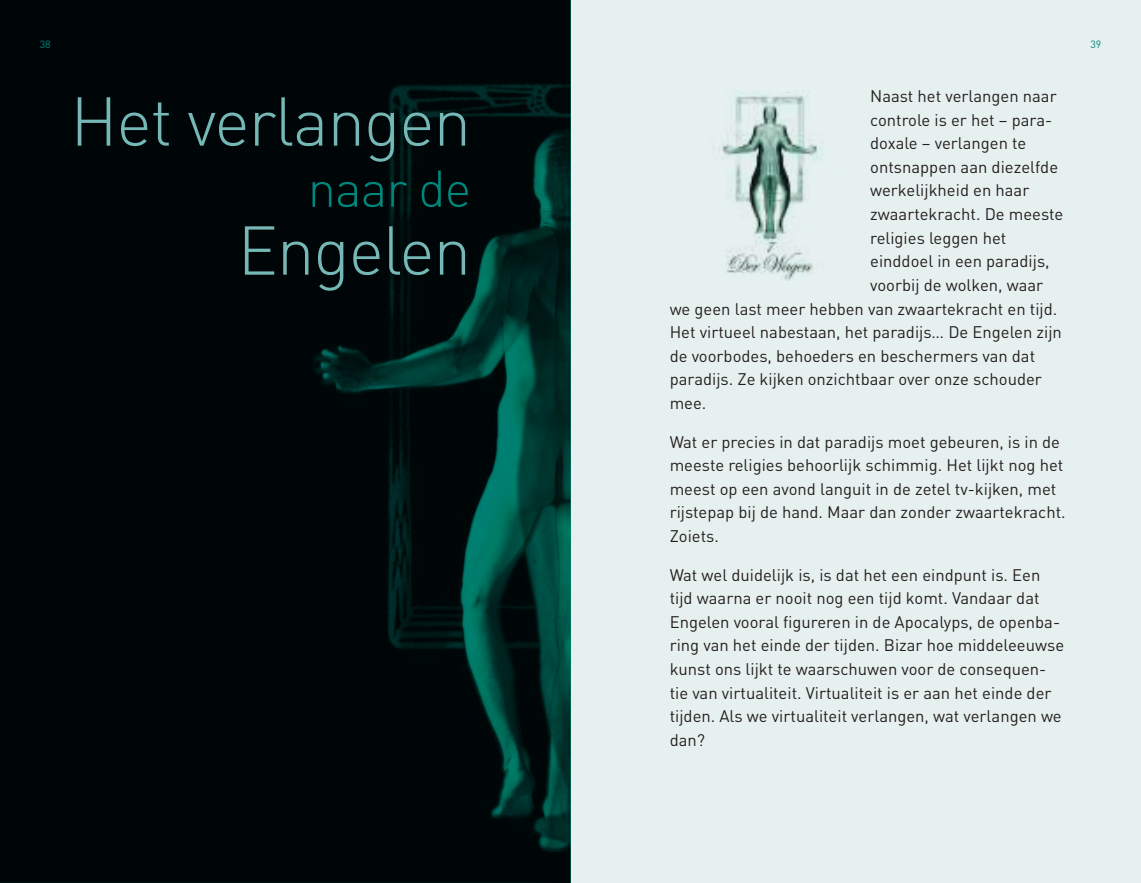
<style>
.page{position:relative;width:1141px;height:883px;background:#e6f1ef}
.page>*{position:absolute;margin:0;border:0;box-sizing:border-box;transform-origin:0 0}
.t1{font:300 67.9px "DIN Pro";letter-spacing:-.02em;color:#76b8b5}
.t2{font:300 50.93px "DIN Pro";letter-spacing:-.02em;color:#00867a}
.t3{font:16.62px/23.6px "DIN Pro";color:#241f1f}
.t4{font:10.5px "DIN Pro";color:#00867a}
</style>
<div class="page">
<img style="left:0;top:0;width:570px;height:883px">
<img style="left:722px;top:91px;width:101px;height:189px">
<p class="t4" style="left:40px;top:37px;width:12px">38</p>
<p class="t4" style="left:1090px;top:37px;width:12px">39</p>
<h1 class="t1" style="left:70px;top:75px;width:403px">Het verlangen</h1>
<h2 class="t2" style="left:308px;top:154px;width:165px">naar de</h2>
<h1 class="t1" style="left:237px;top:204px;width:235px">Engelen</h1>
<p class="t3" style="left:870px;top:83px;width:188px">Naast het verlangen naar</p>
<p class="t3" style="left:870px;top:107px;width:183px">controle is er het – para-</p>
<p class="t3" style="left:870px;top:131px;width:158px">doxale – verlangen te</p>
<p class="t3" style="left:870px;top:154px;width:189px">ontsnappen aan diezelfde</p>
<p class="t3" style="left:870px;top:178px;width:161px">werkelijkheid en haar</p>
<p class="t3" style="left:870px;top:202px;width:195px">zwaartekracht. De meeste</p>
<p class="t3" style="left:870px;top:225px;width:138px">religies leggen het</p>
<p class="t3" style="left:870px;top:249px;width:181px">einddoel in een paradijs,</p>
<p class="t3" style="left:870px;top:272px;width:174px">voorbij de wolken, waar</p>
<p class="t3" style="left:670px;top:296px;width:389px">we geen last meer hebben van zwaartekracht en tijd.</p>
<p class="t3" style="left:670px;top:320px;width:394px">Het virtueel nabestaan, het paradijs… De Engelen zijn</p>
<p class="t3" style="left:670px;top:343px;width:367px">de voorbodes, behoeders en beschermers van dat</p>
<p class="t3" style="left:670px;top:367px;width:374px">paradijs. Ze kijken onzichtbaar over onze schouder</p>
<p class="t3" style="left:670px;top:391px;width:38px">mee.</p>
<p class="t3" style="left:670px;top:429px;width:398px">Wat er precies in dat paradijs moet gebeuren, is in de meeste religies behoorlijk schimmig. Het lijkt nog het meest op een avond languit in de zetel tv-kijken, met rijstepap bij de hand. Maar dan zonder zwaartekracht.<br>Zoiets.</p>
<p class="t3" style="left:670px;top:562px;width:396px">Wat wel duidelijk is, is dat het een eindpunt is. Een tijd waarna er nooit nog een tijd komt. Vandaar dat Engelen vooral figureren in de Apocalyps, de openba&shy;ring van het einde der tijden. Bizar hoe middeleeuwse kunst ons lijkt te waarschuwen voor de consequen&shy;tie van virtualiteit. Virtualiteit is er aan het einde der tijden. Als we virtualiteit verlangen, wat verlangen we dan?</p>
</div>
